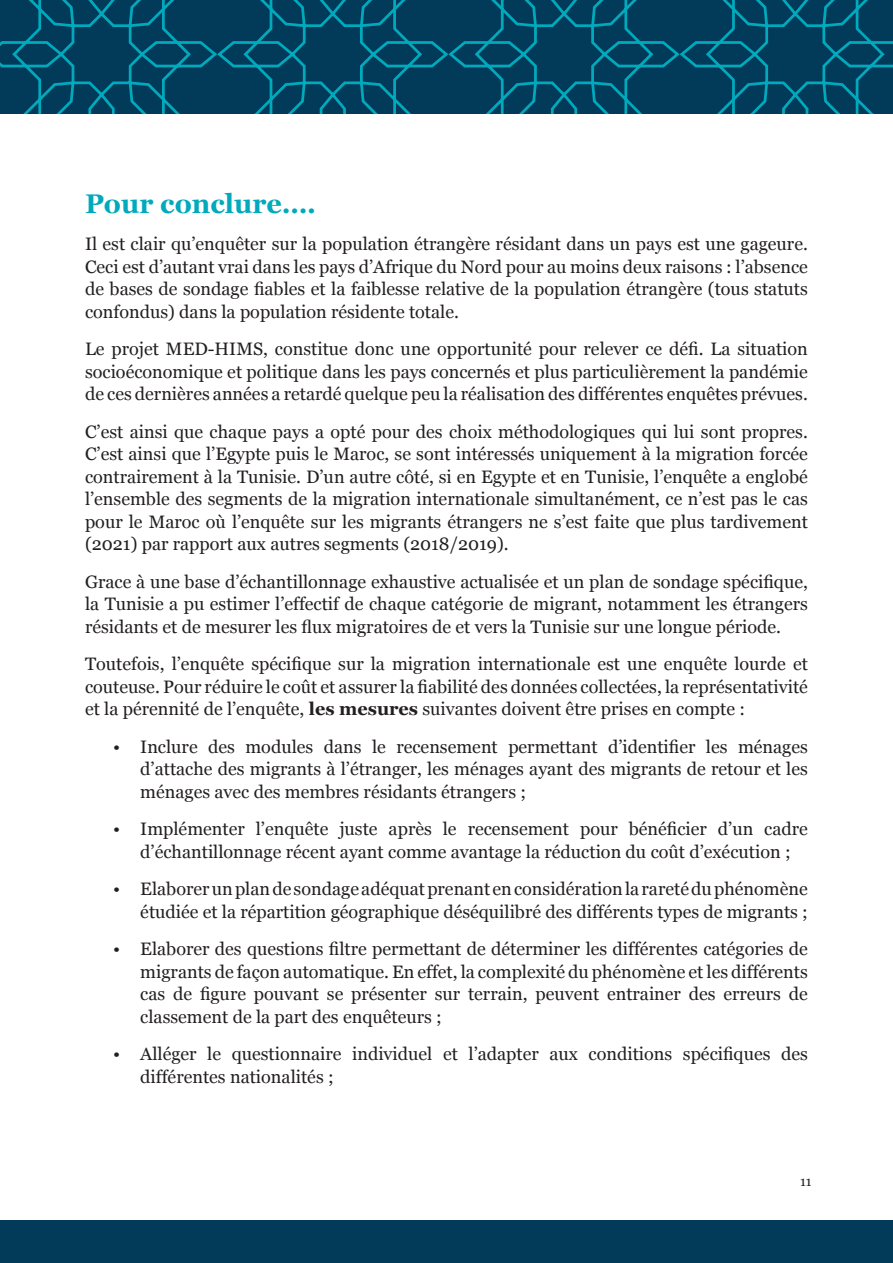
<style>
.page{position:relative;width:893px;height:1263px;background:#fff}
.page>*{position:absolute;margin:0;border:0;box-sizing:border-box;transform-origin:0 0}
.t1{font:700 27px "Georgia";color:#00aabc}
.t2{font:18px/22.5px "Georgia";color:#231f20;text-align:justify}
.t3{font:13.5px "Georgia";color:#231f20}
.s1{font-weight:700}
</style>
<div class="page">
<div style="left:0;top:1220px;width:893px;height:43px;background:#023b5a"></div>
<svg style="left:0;top:0;width:893px;height:114px;background:#014966"></svg>
<h1 class="t1" style="left:85px;top:183px;width:233px">Pour conclure….</h1>
<p class="t2" style="left:85px;top:233px;width:724px">Il est clair qu’enquêter sur la population étrangère résidant dans un pays est une gageure.<br>Ceci est d’autant vrai dans les pays d’Afrique du Nord pour au moins deux raisons : l’absence de bases de sondage fiables et la faiblesse relative de la population étrangère (tous statuts confondus) dans la population résidente totale.</p>
<p class="t2" style="left:85px;top:338px;width:724px">Le projet MED-HIMS, constitue donc une opportunité pour relever ce défi. La situation socioéconomique et politique dans les pays concernés et plus particulièrement la pandémie de ces dernières années a retardé quelque peu la réalisation des différentes enquêtes prévues.</p>
<p class="t2" style="left:85px;top:420px;width:724px">C’est ainsi que chaque pays a opté pour des choix méthodologiques qui lui sont propres.<br>C’est ainsi que l’Egypte puis le Maroc, se sont intéressés uniquement à la migration forcée contrairement à la Tunisie. D’un autre côté, si en Egypte et en Tunisie, l’enquête a englobé l’ensemble des segments de la migration internationale simultanément, ce n’est pas le cas pour le Maroc où l’enquête sur les migrants étrangers ne s’est faite que plus tardivement (2021) par rapport aux autres segments (2018/2019).</p>
<p class="t2" style="left:85px;top:570px;width:724px">Grace à une base d’échantillonnage exhaustive actualisée et un plan de sondage spécifique, la Tunisie a pu estimer l’effectif de chaque catégorie de migrant, notamment les étrangers résidants et de mesurer les flux migratoires de et vers la Tunisie sur une longue période.</p>
<p class="t2" style="left:85px;top:653px;width:724px">Toutefois, l’enquête spécifique sur la migration internationale est une enquête lourde et couteuse. Pour réduire le coût et assurer la fiabilité des données collectées, la représentativité et la pérennité de l’enquête, <span class="s1">les mesures</span> suivantes doivent être prises en compte :</p>
<p class="t2" style="left:140px;top:735px;width:669px;text-indent:-27px">• Inclure des modules dans le recensement permettant d’identifier les ménages d’attache des migrants à l’étranger, les ménages ayant des migrants de retour et les ménages avec des membres résidants étrangers ;</p>
<p class="t2" style="left:113px;top:818px;width:696px;text-align:center">• Implémenter l’enquête juste après le recensement pour bénéficier d’un cadre d’échantillonnage récent ayant comme avantage la réduction du coût d’exécution ;</p>
<p class="t2" style="left:113px;top:878px;width:696px;text-align:right">• Elaborer un plan de sondage adéquat prenant en considération la rareté du phénomène étudiée et la répartition géographique déséquilibré des différents types de migrants ;</p>
<p class="t2" style="left:140px;top:938px;width:669px;text-indent:-27px">• Elaborer des questions filtre permettant de déterminer les différentes catégories de migrants de façon automatique. En effet, la complexité du phénomène et les différents cas de figure pouvant se présenter sur terrain, peuvent entrainer des erreurs de classement de la part des enquêteurs ;</p>
<p class="t2" style="left:140px;top:1043px;width:669px;text-indent:-27px">• Alléger le questionnaire individuel et l’adapter aux conditions spécifiques des différentes nationalités ;</p>
<p class="t3" style="left:800px;top:1174px;width:13px">11</p>
</div>
